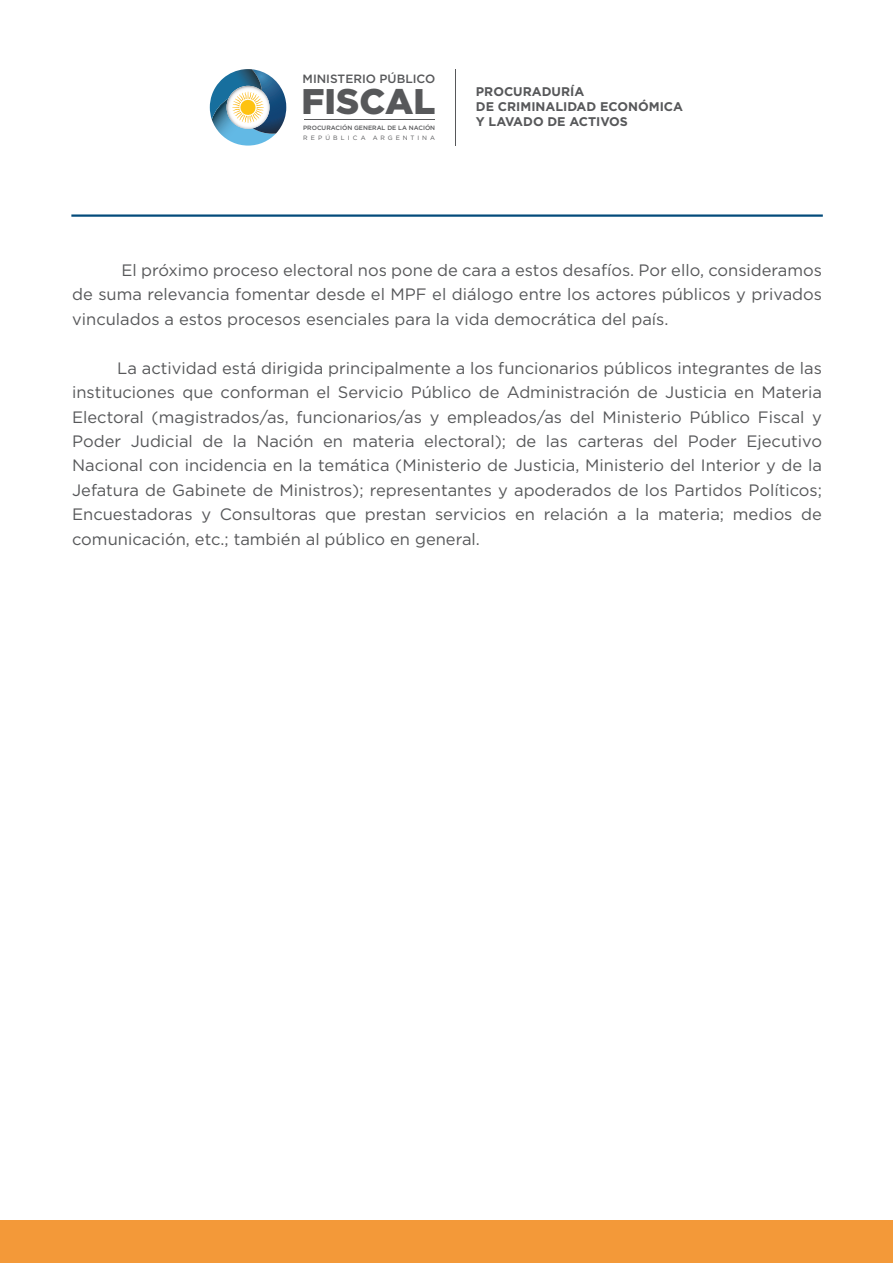
<style>
.page{position:relative;width:893px;height:1263px;background:#fff}
.page>*{position:absolute;margin:0;border:0;box-sizing:border-box;transform-origin:0 0}
.t1{font:900 35.55px "Gotham";color:#57585a}
.t2{font:16.5px/24.5px "Gotham";color:#57585a;text-align:justify}
.t3{font:700 12.6px/15px "Gotham";color:#57585a}
.t4{font:500 12px "Gotham";color:#57585a}
.t5{font:500 6.15px "Gotham";color:#57585a}
.t6{font:6.15px "Gotham";letter-spacing:.49em;color:#57585a}
</style>
<div class="page">
<div style="left:71px;top:214px;width:752px;height:3px;border:2px solid #034b7b"></div>
<div style="left:0;top:1220px;width:893px;height:43px;background:#f39939"></div>
<hr style="left:455px;top:69px;width:1px;height:76px;background:#57585a">
<svg style="left:210px;top:69px;width:76px;height:77px"></svg>
<hr style="left:304px;top:120px;width:131px;height:1px;background:#57585a">
<p class="t4" style="left:303px;top:71px;width:134px">MINISTERIO PÚBLICO</p>
<h1 class="t1" style="left:301px;top:77px;width:135px">FISCAL</h1>
<p class="t5" style="left:303px;top:124px;width:134px">PROCURACIÓN GENERAL DE LA NACIÓN</p>
<p class="t6" style="left:303px;top:134px;width:133px">REPÚBLICA ARGENTINA</p>
<p class="t3" style="left:476px;top:84px;width:209px">PROCURADURÍA<br>DE CRIMINALIDAD ECONÓMICA<br>Y LAVADO DE ACTIVOS</p>
<p class="t2" style="left:72px;top:258px;width:751px;text-indent:49px">El próximo proceso electoral nos pone de cara a estos desafíos. Por ello, consideramos de suma relevancia fomentar desde el MPF el diálogo entre los actores públicos y privados vinculados a estos procesos esenciales para la vida democrática del país.</p>
<p class="t2" style="left:72px;top:355px;width:751px;text-indent:45px">La actividad está dirigida principalmente a los funcionarios públicos integrantes de las instituciones que conforman el Servicio Público de Administración de Justicia en Materia Electoral (magistrados/as, funcionarios/as y empleados/as del Ministerio Público Fiscal y Poder Judicial de la Nación en materia electoral); de las carteras del Poder Ejecutivo Nacional con incidencia en la temática (Ministerio de Justicia, Ministerio del Interior y de la Jefatura de Gabinete de Ministros); representantes y apoderados de los Partidos Políticos; Encuestadoras y Consultoras que prestan servicios en relación a la materia; medios de comunicación, etc.; también al público en general.</p>
</div>
